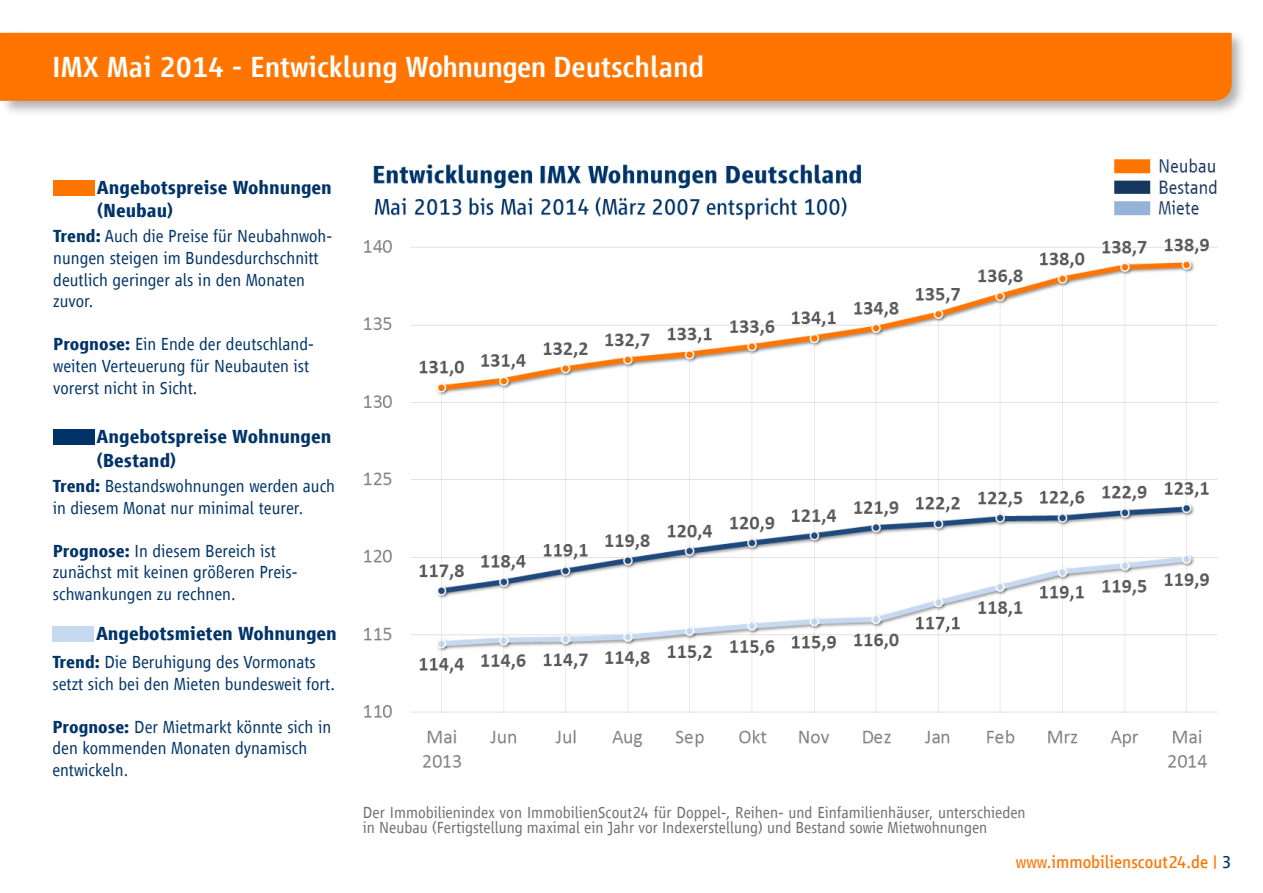
<style>
.page{position:relative;width:1263px;height:893px;background:#fff}
.page>*{position:absolute;margin:0;border:0;box-sizing:border-box;transform-origin:0 0}
.t1{font:500 30px "Scout Vialog";color:#fff}
.t2{font:700 19.5px/23.4px "Scout Vialog";color:#003468}
.t3{font:300 18px/21.6px "Scout Vialog";color:#003468}
.t4{font:18px "Scout Vialog";color:#ff7500}
.t5{font:300 16.5px/15px "Scout Vialog";color:#706f6f}
.s1{font-weight:700}
.s2{color:#003468}
</style>
<div class="page">
<svg style="left:0;top:32px;width:1243px;height:81px"></svg>
<div style="left:0;top:33px;width:1232px;height:68px;background:#ff7500"></div>
<div style="left:53px;top:180px;width:42px;height:16px;background:#ff7500"></div>
<div style="left:53px;top:429px;width:41px;height:16px;background:#003468"></div>
<div style="left:52px;top:626px;width:42px;height:16px;background:#c6d9f0"></div>
<img style="left:364px;top:158px;width:854px;height:610px">
<h1 class="t1" style="left:52px;top:50px;width:653px">IMX Mai 2014 - Entwicklung Wohnungen Deutschland</h1>
<p class="t2" style="left:97px;top:176px;width:237px">Angebotspreise Wohnungen (Neubau)</p>
<p class="t3" style="left:53px;top:226px;width:280px"><span class="s1">Trend:</span> Auch die Preise für Neubahnwoh&shy;nungen steigen im Bundesdurchschnitt deutlich geringer als in den Monaten zuvor.</p>
<p class="t3" style="left:53px;top:334px;width:262px"><span class="s1">Prognose:</span> Ein Ende der deutschland&shy;weiten Verteuerung für Neubauten ist vorerst nicht in Sicht.</p>
<p class="t2" style="left:96px;top:425px;width:237px">Angebotspreise Wohnungen (Bestand)</p>
<p class="t3" style="left:53px;top:475px;width:284px"><span class="s1">Trend:</span> Bestandswohnungen werden auch in diesem Monat nur minimal teurer.</p>
<p class="t3" style="left:53px;top:540px;width:246px"><span class="s1">Prognose:</span> In diesem Bereich ist zunächst mit keinen größeren Preis&shy;schwankungen zu rechnen.</p>
<p class="t2" style="left:96px;top:621px;width:242px">Angebotsmieten Wohnungen</p>
<p class="t3" style="left:52px;top:651px;width:284px"><span class="s1">Trend:</span> Die Beruhigung des Vormonats setzt sich bei den Mieten bundesweit fort.</p>
<p class="t3" style="left:52px;top:716px;width:280px"><span class="s1">Prognose:</span> Der Mietmarkt könnte sich in den kommenden Monaten dynamisch entwickeln.</p>
<p class="t5" style="left:363px;top:805px;width:664px">Der Immobilienindex von ImmobilienScout24 für Doppel-, Reihen- und Einfamilienhäuser, unterschieden in Neubau (Fertigstellung maximal ein Jahr vor Indexerstellung) und Bestand sowie Mietwohnungen</p>
<p class="t4" style="left:1016px;top:852px;width:217px">www.immobilienscout24.de | <span class="s2">3</span></p>
</div>
